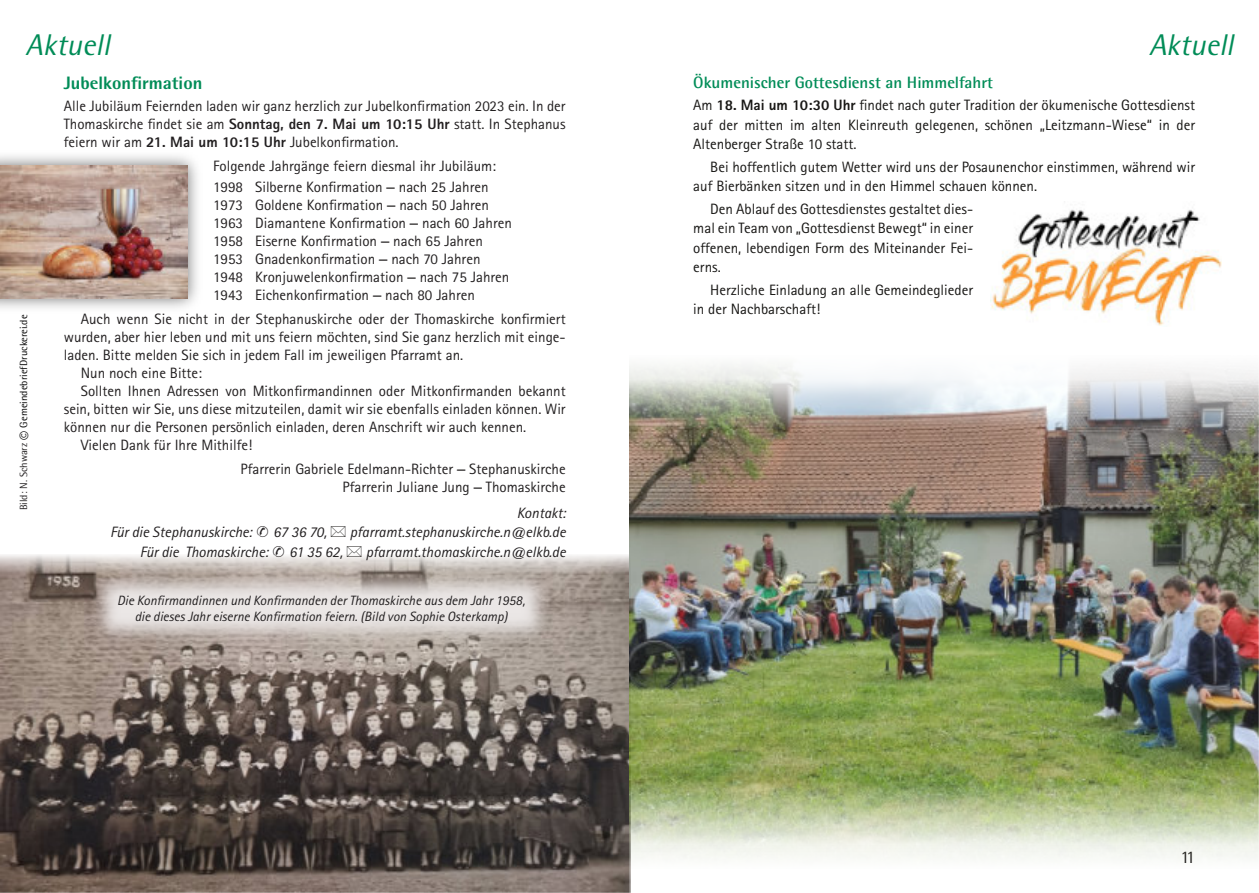
<style>
.page{position:relative;width:1259px;height:893px;background:#fff}
.page>*{position:absolute;margin:0;border:0;box-sizing:border-box;transform-origin:0 0}
.t1{font:italic 30px "Rotis Semi Sans Std";color:#008c57}
.t2{font:800 18px "Rotis Semi Sans Std";color:#008c57}
.t3{font:18px "Agfa Rotis Semisans";color:#221f20}
.t4{font:700 16.5px "Agfa Rotis Semisans";color:#008c57}
.t5{font:15px/18px "Rotis Sans Serif Std";color:#221f20}
.t6{font:15px/19.5px "Rotis Sans Serif Std";color:#181715;text-align:justify}
.t7{font:italic 15px "Rotis Sans Serif Std";color:#221f20}
.t8{font:italic 13.5px/16.5px "Rotis Sans Serif Std";color:#221f20;text-align:center}
.t9{font:10.5px "Agfa Rotis Semisans";color:#000}
.s1{font-weight:800}
.s2{font-family:"Arial"}
.s3{font-family:"MS UI Gothic";font-style:normal}
.s4{color:#221f20}
.s5{font-size:18px}
</style>
<div class="page">
<img style="left:0;top:555px;width:630px;height:338px">
<img style="left:89px;top:568px;width:464px;height:78px">
<img style="left:0;top:165px;width:188px;height:133px">
<img style="left:629px;top:365px;width:630px;height:503px">
<img style="left:990px;top:209px;width:231px;height:117px">
<svg style="left:347px;top:555px;width:15px;height:2px"></svg>
<h1 class="t1" style="left:26px;top:33px;width:86px">Aktuell</h1>
<h1 class="t1" style="left:1149px;top:33px;width:86px">Aktuell</h1>
<p class="t2" style="left:64px;top:76px;width:140px">Jubelkonfirmation</p>
<p class="t5" style="left:64px;top:99px;width:503px;text-align:justify">Alle Jubiläum Feiernden laden wir ganz herzlich zur Jubelkonfirmation 2023 ein. In der Thomaskirche findet sie am <span class="s1">Sonntag, den 7. Mai um 10:15 Uhr</span> statt. In Stephanus feiern wir am <span class="s1">21. Mai um 10:15 Uhr</span> Jubelkonfirmation.</p>
<p class="t5" style="left:213px;top:158px;width:284px;line-height:21px">Folgende Jahrgänge feiern diesmal ihr Jubiläum:<br>1998 Silberne Konfirmation <span class="s2">‒</span> nach 25 Jahren</p>
<p class="t5" style="left:213px;top:198px;width:300px">1973 Goldene Konfirmation <span class="s2">‒</span> nach 50 Jahren 1963 Diamantene Konfirmation <span class="s2">‒</span> nach 60 Jahren 1958 Eiserne Konfirmation <span class="s2">‒</span> nach 65 Jahren 1953 Gnadenkonfirmation <span class="s2">‒</span> nach 70 Jahren 1948 Kronjuwelenkonfirmation <span class="s2">‒</span> nach 75 Jahren 1943 Eichenkonfirmation <span class="s2">‒</span> nach 80 Jahren</p>
<p class="t5" style="left:81px;top:312px;width:486px">Auch wenn Sie nicht in der Stephanuskirche oder der Thomaskirche konfirmiert</p>
<p class="t5" style="left:64px;top:330px;width:503px">wurden, aber hier leben und mit uns feiern möchten, sind Sie ganz herzlich mit einge-</p>
<p class="t5" style="left:64px;top:348px;width:401px">laden. Bitte melden Sie sich in jedem Fall im jeweiligen Pfarramt an.</p>
<p class="t5" style="left:81px;top:366px;width:123px">Nun noch eine Bitte:</p>
<p class="t5" style="left:81px;top:384px;width:486px">Sollten Ihnen Adressen von Mitkonfirmandinnen oder Mitkonfirmanden bekannt</p>
<p class="t5" style="left:64px;top:402px;width:503px">sein, bitten wir Sie, uns diese mitzuteilen, damit wir sie ebenfalls einladen können. Wir</p>
<p class="t5" style="left:64px;top:420px;width:464px">können nur die Personen persönlich einladen, deren Anschrift wir auch kennen.</p>
<p class="t5" style="left:81px;top:438px;width:173px">Vielen Dank für Ihre Mithilfe!</p>
<p class="t5" style="left:241px;top:462px;width:326px;text-align:right">Pfarrerin Gabriele Edelmann-Richter <span class="s2">‒</span> Stephanuskirche<br>Pfarrerin Juliane Jung <span class="s2">‒</span> Thomaskirche</p>
<p class="t7" style="left:517px;top:507px;width:50px">Kontakt:</p>
<p class="t7" style="left:110px;top:527px;width:218px">Für die Stephanuskirche: <span class="s3">✆</span> 67 36 70,</p>
<p class="t7" style="left:350px;top:527px;width:217px">pfarramt.stephanuskirche.n@elkb.de</p>
<p class="t7" style="left:140px;top:546px;width:205px">Für die Thomaskirche: <span class="s3">✆</span> 61 35 62,</p>
<p class="t7" style="left:366px;top:546px;width:201px">pfarramt.thomaskirche.n@elkb.de</p>
<p class="t8" style="left:117px;top:594px;width:409px">Die Konfirmandinnen und Konfirmanden der Thomaskirche aus dem Jahr 1958, die dieses Jahr eiserne Konfirmation feiern. (Bild von Sophie Osterkamp)</p>
<p class="t4" style="left:693px;top:77px;width:301px">Ökumenischer Gottesdienst an Himmelfahrt</p>
<p class="t6" style="left:693px;top:97px;width:503px">Am <span class="s1">18. Mai um 10:30 Uhr</span> findet nach guter Tradition der ökumenische Gottesdienst auf der mitten im alten Kleinreuth gelegenen, schönen „Leitzmann-Wiese“ in der Altenberger Straße 10 statt.</p>
<p class="t6" style="left:693px;top:159px;width:503px;text-indent:17px">Bei hoffentlich gutem Wetter wird uns der Posaunenchor einstimmen, während wir auf Bierbänken sitzen und in den Himmel schauen können.</p>
<p class="t6" style="left:693px;top:201px;width:281px;text-indent:17px">Den Ablauf des Gottesdienstes gestaltet dies&shy;mal ein Team von „Gottesdienst Bewegt“ in einer offenen, lebendigen Form des Miteinander Fei&shy;erns.</p>
<p class="t6" style="left:693px;top:282px;width:281px;text-indent:17px">Herzliche Einladung an alle Gemeindeglieder in der Nachbarschaft!</p>
<p class="t9" style="left:19px;top:510px;width:197px;rotate:-90deg"><span class="s4">Bild: N. Schwarz</span> <span class="s5">©</span> GemeindebriefDruckerei.de</p>
<p class="t3" style="left:1180px;top:849px;width:16px">11</p>
</div>
